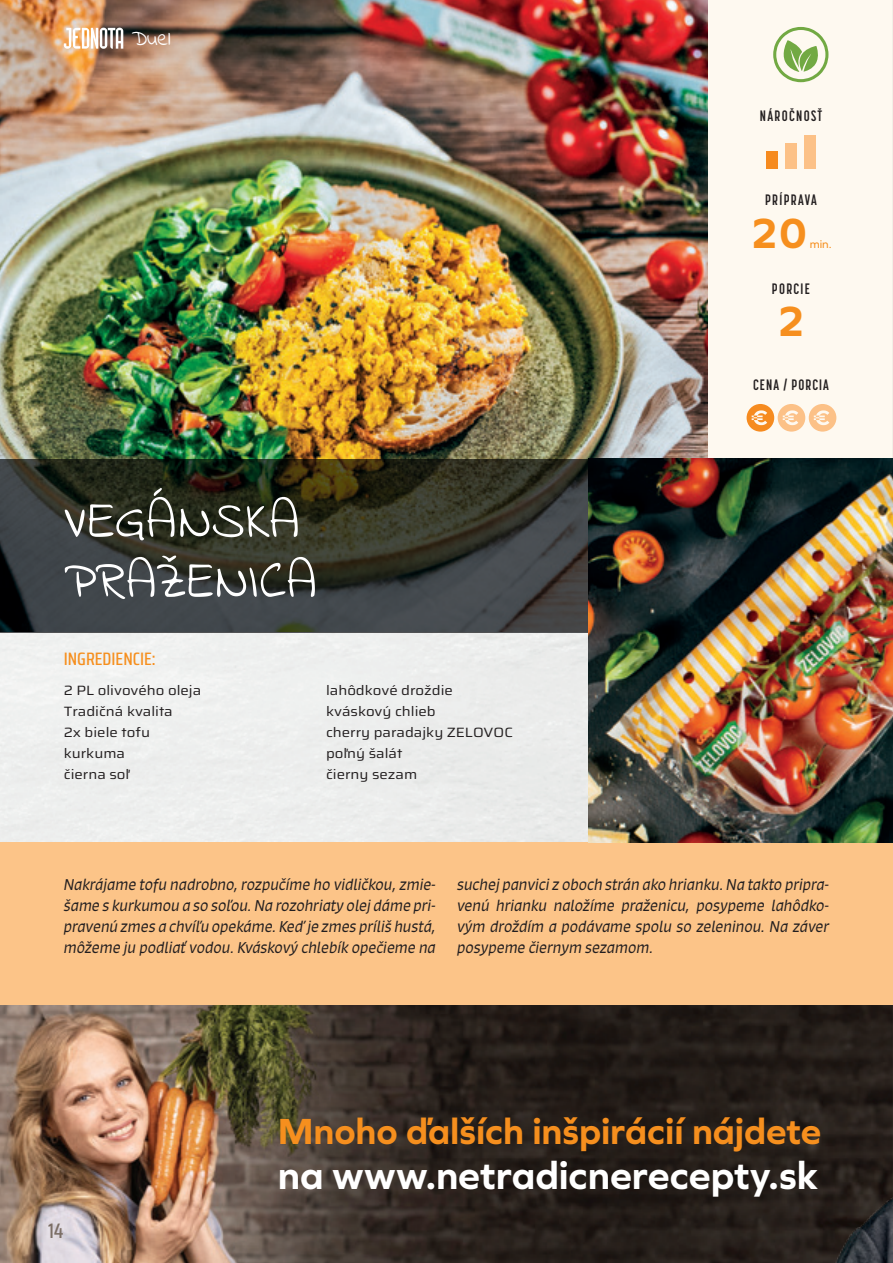
<style>
.page{position:relative;width:893px;height:1263px;background:#fff}
.page>*{position:absolute;margin:0;border:0;box-sizing:border-box;transform-origin:0 0}
.t1{font:52.5px/60px "Indie Flower";letter-spacing:.02em;color:#fff}
.t2{font:700 43.8px "Graphie";color:#f68f1e}
.t3{font:700 40.35px "Graphie";color:#fff}
.t4{font:700 37.8px "Graphie";letter-spacing:-.005em;color:#f68f1e}
.t5{font:21px "Indie Flower";color:#fff}
.t6{font:500 21px "Saira Condensed";color:#7b6e65}
.t7{font:500 18px "Saira Condensed";color:#f68f1e}
.t8{font:italic 15px/21px "Signo";color:#231f20;text-align:justify}
.t9{font:700 15px "Korolev Compressed";letter-spacing:.09em;color:#231f20}
.t10{font:700 15px "Korolev Compressed";letter-spacing:.07em;color:#231f20}
.t11{font:100 13.5px/21px "Saira";color:#231f20;scale:1.11 1}
.t12{font:11.7px "Graphie";color:#f68f1e}
</style>
<div class="page">
<img style="left:0;top:1004px;width:829px;height:259px">
<img style="left:0;top:0;width:709px;height:459px">
<div style="left:0;top:632px;width:588px;height:210px;background:#edeeee"></div>
<div style="left:709px;top:0;width:184px;height:506px;background:#fef9f0"></div>
<div style="left:766px;top:151px;width:12px;height:18px;background:#f68b1f"></div>
<div style="left:785px;top:143px;width:12px;height:26px;background:#fcc187"></div>
<div style="left:804px;top:135px;width:12px;height:34px;background:#fcc187"></div>
<svg style="left:747px;top:404px;width:89px;height:28px"></svg>
<svg style="left:773px;top:27px;width:55px;height:55px"></svg>
<svg style="left:0;top:459px;width:588px;height:173px;background:#343730"></svg>
<svg style="left:64px;top:28px;width:59px;height:21px"></svg>
<img style="left:829px;top:1004px;width:64px;height:259px">
<hr style="left:892px;top:0;width:1px;height:1242px;background:#5e6658">
<div style="left:0;top:842px;width:893px;height:162px;background:#fcc488"></div>
<img style="left:588px;top:459px;width:305px;height:383px">
<h3 class="t5" style="left:132px;top:24px;width:40px">Duel</h3>
<h1 class="t1" style="left:64px;top:494px;width:254px">VEGÁNSKA<br>PRAŽENICA</h1>
<p class="t7" style="left:64px;top:645px;width:93px">INGREDIENCIE:</p>
<p class="t11" style="left:64px;top:679px;width:125px">2 PL olivového oleja<br>Tradičná kvalita<br>2x biele tofu kurkuma<br>čierna soľ</p>
<p class="t11" style="left:326px;top:679px;width:170px">lahôdkové droždie kváskový chlieb<br>cherry paradajky ZELOVOC poľný šalát<br>čierny sezam</p>
<p class="t9" style="left:760px;top:108px;width:64px">NÁROČNOSŤ</p>
<p class="t9" style="left:765px;top:192px;width:53px">PRÍPRAVA</p>
<h2 class="t2" style="left:750px;top:207px;width:59px">20</h2>
<p class="t12" style="left:810px;top:237px;width:23px">min.</p>
<p class="t9" style="left:772px;top:280px;width:40px">PORCIE</p>
<h2 class="t2" style="left:777px;top:295px;width:30px">2</h2>
<p class="t10" style="left:753px;top:376px;width:77px">CENA / PORCIA</p>
<p class="t8" style="left:64px;top:874px;width:374px">Nakrájame tofu nadrobno, rozpučíme ho vidličkou, zmie&shy;šame s kurkumou a so soľou. Na rozohriaty olej dáme pri&shy;pravenú zmes a chvíľu opekáme. Keď je zmes príliš hustá, môžeme ju podliať vodou. Kváskový chlebík opečieme na</p>
<p class="t8" style="left:457px;top:874px;width:374px">suchej panvici z oboch strán ako hrianku. Na takto pripra&shy;venú hrianku naložíme praženicu, posypeme lahôdko&shy;vým droždím a podávame spolu so zeleninou. Na záver posypeme čiernym sezamom.</p>
<h3 class="t6" style="left:48px;top:1215px;width:17px">14</h3>
<h3 class="t4" style="left:278px;top:1108px;width:545px">Mnoho ďalších inšpirácií nájdete</h3>
<h3 class="t3" style="left:278px;top:1151px;width:542px">na www.netradicnerecepty.sk</h3>
</div>
